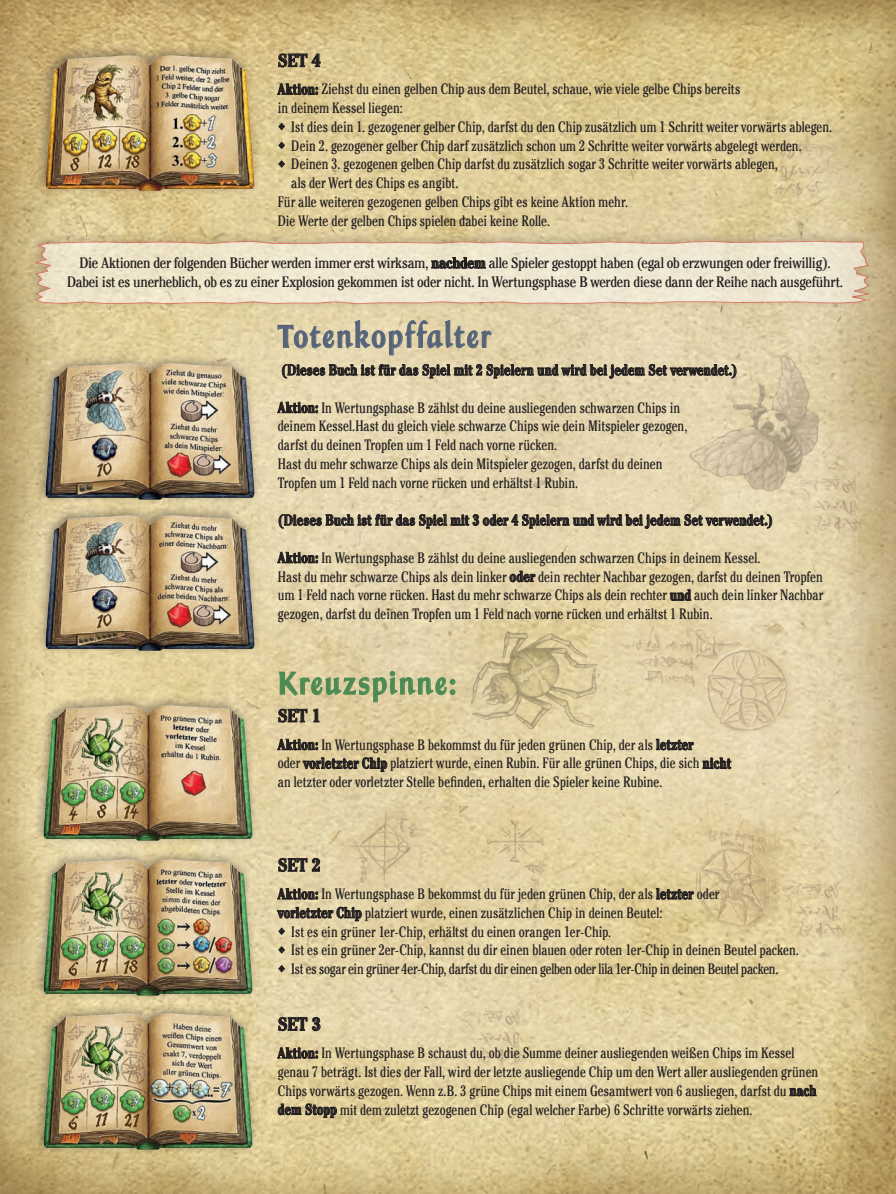
<style>
.page{position:relative;width:896px;height:1194px;background:#fff}
.page>*{position:absolute;margin:0;border:0;box-sizing:border-box;transform-origin:0 0}
.t1{font:33px "Champers Std";letter-spacing:.045em;color:#56647a}
.t2{font:33px "Champers Std";letter-spacing:.05em;color:#4c8b54}
.t3{font:700 condensed 18px "Cheltenham LT";letter-spacing:-.015em;color:#231f20}
.t4{font:condensed 15px/18.8px "Cheltenham LT";color:#231f20;scale:.9 1}
.t5{font:condensed 15px/18.8px "Cheltenham LT";letter-spacing:-.02em;color:#231f20;text-align:center}
.t6{font:700 condensed 15px "Cheltenham LT";letter-spacing:-.005em;color:#231f20;scale:.9 1}
.t7{font:condensed 15px "Cheltenham LT";letter-spacing:-.025em;color:#231f20;scale:.9 1}
.s1{font-weight:700}
</style>
<div class="page">
<img style="left:0;top:0;width:895px;height:1193px">
<img style="left:578px;top:618px;width:244px;height:143px">
<div style="left:25px;top:229px;width:849px;height:82px;background:#231f20;opacity:.45"></div>
<svg style="left:32px;top:240px;width:840px;height:64px;background:#ebdfc6"></svg>
<img style="left:320px;top:774px;width:116px;height:122px">
<img style="left:459px;top:806px;width:106px;height:122px">
<img style="left:679px;top:812px;width:107px;height:135px">
<img style="left:776px;top:446px;width:116px;height:117px">
<img style="left:758px;top:851px;width:116px;height:117px">
<img style="left:439px;top:977px;width:116px;height:117px">
<img style="left:744px;top:112px;width:116px;height:116px">
<img style="left:459px;top:613px;width:149px;height:129px">
<img style="left:665px;top:334px;width:198px;height:205px">
<svg style="left:278px;top:53px;width:42px;height:14px"></svg>
<svg style="left:277px;top:83px;width:41px;height:12px"></svg>
<svg style="left:277px;top:319px;width:459px;height:111px;background:#d7c9a5"></svg>
<svg style="left:279px;top:514px;width:492px;height:14px;background:#998e77"></svg>
<svg style="left:277px;top:551px;width:41px;height:12px"></svg>
<svg style="left:509px;top:570px;width:26px;height:11px"></svg>
<svg style="left:670px;top:589px;width:21px;height:11px"></svg>
<svg style="left:278px;top:670px;width:177px;height:32px;background:#c8c496"></svg>
<svg style="left:278px;top:708px;width:29px;height:14px"></svg>
<svg style="left:313px;top:708px;width:6px;height:14px"></svg>
<svg style="left:277px;top:738px;width:41px;height:11px"></svg>
<svg style="left:656px;top:738px;width:37px;height:11px"></svg>
<svg style="left:303px;top:757px;width:84px;height:14px"></svg>
<svg style="left:702px;top:757px;width:29px;height:11px"></svg>
<svg style="left:278px;top:857px;width:42px;height:14px"></svg>
<svg style="left:277px;top:887px;width:41px;height:12px"></svg>
<svg style="left:656px;top:888px;width:37px;height:11px"></svg>
<svg style="left:277px;top:906px;width:84px;height:14px"></svg>
<svg style="left:278px;top:1016px;width:42px;height:14px"></svg>
<svg style="left:277px;top:1046px;width:41px;height:12px"></svg>
<svg style="left:789px;top:1084px;width:27px;height:11px"></svg>
<svg style="left:278px;top:1103px;width:58px;height:14px"></svg>
<div style="left:34px;top:44px;width:227px;height:154px;background:#231f20;opacity:.45"></div>
<img style="left:40px;top:50px;width:219px;height:146px">
<div style="left:32px;top:693px;width:227px;height:154px;background:#231f20;opacity:.45"></div>
<img style="left:38px;top:700px;width:220px;height:145px">
<div style="left:32px;top:847px;width:227px;height:154px;background:#231f20;opacity:.45"></div>
<img style="left:38px;top:854px;width:220px;height:145px">
<div style="left:32px;top:1001px;width:227px;height:155px;background:#231f20;opacity:.45"></div>
<img style="left:38px;top:1008px;width:220px;height:145px">
<svg style="left:431px;top:257px;width:54px;height:11px"></svg>
<div style="left:35px;top:352px;width:226px;height:154px;background:#231f20;opacity:.45"></div>
<img style="left:41px;top:358px;width:219px;height:145px">
<div style="left:35px;top:503px;width:226px;height:154px;background:#231f20;opacity:.45"></div>
<img style="left:41px;top:510px;width:219px;height:145px">
<svg style="left:103px;top:1178px;width:8px;height:15px"></svg>
<svg style="left:278px;top:123px;width:21px;height:10px"></svg>
<svg style="left:278px;top:142px;width:21px;height:10px"></svg>
<svg style="left:278px;top:160px;width:21px;height:10px"></svg>
<svg style="left:278px;top:927px;width:21px;height:10px"></svg>
<svg style="left:278px;top:946px;width:21px;height:10px"></svg>
<svg style="left:278px;top:964px;width:21px;height:10px"></svg>
<p class="t3" style="left:278px;top:49px;width:45px">SET 4</p>
<p class="t4" style="left:278px;top:80px;width:515px"><span class="s1">Aktion:</span> Ziehst du einen gelben Chip aus dem Beutel, schaue, wie viele gelbe Chips bereits in deinem Kessel liegen:</p>
<p class="t4" style="left:291px;top:117px;width:602px">Ist dies dein 1. gezogener gelber Chip, darfst du den Chip zusätzlich um 1 Schritt weiter vorwärts ablegen.</p>
<p class="t4" style="left:291px;top:136px;width:568px">Dein 2. gezogener gelber Chip darf zusätzlich schon um 2 Schritte weiter vorwärts abgelegt werden.</p>
<p class="t4" style="left:291px;top:155px;width:542px">Deinen 3. gezogenen gelben Chip darfst du zusätzlich sogar 3 Schritte weiter vorwärts ablegen,</p>
<p class="t4" style="left:291px;top:173px;width:187px">als der Wert des Chips es angibt.</p>
<p class="t4" style="left:278px;top:192px;width:390px">Für alle weiteren gezogenen gelben Chips gibt es keine Aktion mehr.</p>
<p class="t4" style="left:278px;top:211px;width:304px">Die Werte der gelben Chips spielen dabei keine Rolle.</p>
<p class="t5" style="left:67px;top:253px;width:777px">Die Aktionen der folgenden Bücher werden immer erst wirksam, <span class="s1">nachdem</span> alle Spieler gestoppt haben (egal ob erzwungen oder freiwillig).<br>Dabei ist es unerheblich, ob es zu einer Explosion gekommen ist oder nicht. In Wertungsphase B werden diese dann der Reihe nach ausgeführt.</p>
<h1 class="t1" style="left:278px;top:319px;width:214px">Totenkopffalter</h1>
<p class="t6" style="left:281px;top:361px;width:508px">(Dieses Buch ist für das Spiel mit 2 Spielern und wird bei jedem Set verwendet.)</p>
<p class="t4" style="left:278px;top:398px;width:456px"><span class="s1">Aktion:</span> In Wertungsphase B zählst du deine ausliegenden schwarzen Chips in deinem Kessel.Hast du gleich viele schwarze Chips wie dein Mitspieler gezogen, darfst du deinen Tropfen um 1 Feld nach vorne rücken.<br>Hast du mehr schwarze Chips als dein Mitspieler gezogen, darfst du deinen Tropfen um 1 Feld nach vorne rücken und erhältst 1 Rubin.</p>
<p class="t6" style="left:278px;top:511px;width:551px">(Dieses Buch ist für das Spiel mit 3 oder 4 Spielern und wird bei jedem Set verwendet.)</p>
<p class="t4" style="left:278px;top:548px;width:607px"><span class="s1">Aktion:</span> In Wertungsphase B zählst du deine ausliegenden schwarzen Chips in deinem Kessel.<br>Hast du mehr schwarze Chips als dein linker <span class="s1">oder</span> dein rechter Nachbar gezogen, darfst du deinen Tropfen um 1 Feld nach vorne rücken. Hast du mehr schwarze Chips als dein rechter <span class="s1">und</span> auch dein linker Nachbar gezogen, darfst du deinen Tropfen um 1 Feld nach vorne rücken und erhältst 1 Rubin.</p>
<h1 class="t2" style="left:278px;top:665px;width:181px">Kreuzspinne:</h1>
<p class="t3" style="left:278px;top:704px;width:45px">SET 1</p>
<p class="t4" style="left:278px;top:734px;width:505px"><span class="s1">Aktion:</span> In Wertungsphase B bekommst du für jeden grünen Chip, der als <span class="s1">letzter<br></span>oder <span class="s1">vorletzter Chip</span> platziert wurde, einen Rubin. Für alle grünen Chips, die sich <span class="s1">nicht </span>an letzter oder vorletzter Stelle befinden, erhalten die Spieler keine Rubine.</p>
<p class="t3" style="left:278px;top:853px;width:45px">SET 2</p>
<p class="t4" style="left:278px;top:884px;width:492px"><span class="s1">Aktion:</span> In Wertungsphase B bekommst du für jeden grünen Chip, der als <span class="s1">letzter</span> oder</p>
<p class="t4" style="left:278px;top:902px;width:429px"><span class="s1">vorletzter Chip</span> platziert wurde, einen zusätzlichen Chip in deinen Beutel:</p>
<p class="t4" style="left:291px;top:921px;width:357px">Ist es ein grüner 1er-Chip, erhältst du einen orangen 1er-Chip.</p>
<p class="t4" style="left:291px;top:940px;width:565px">Ist es ein grüner 2er-Chip, kannst du dir einen blauen oder roten 1er-Chip in deinen Beutel packen.</p>
<p class="t7" style="left:291px;top:959px;width:542px">Ist es sogar ein grüner 4er-Chip, darfst du dir einen gelben oder lila 1er-Chip in deinen Beutel packen.</p>
<p class="t3" style="left:278px;top:1012px;width:45px">SET 3</p>
<p class="t4" style="left:278px;top:1043px;width:602px"><span class="s1">Aktion:</span> In Wertungsphase B schaust du, ob die Summe deiner ausliegenden weißen Chips im Kessel genau 7 beträgt. Ist dies der Fall, wird der letzte ausliegende Chip um den Wert aller ausliegenden grünen Chips vorwärts gezogen. Wenn z.B. 3 grüne Chips mit einem Gesamtwert von 6 ausliegen, darfst du <span class="s1">nach dem Stopp</span> mit dem zuletzt gezogenen Chip (egal welcher Farbe) 6 Schritte vorwärts ziehen.</p>
</div>
